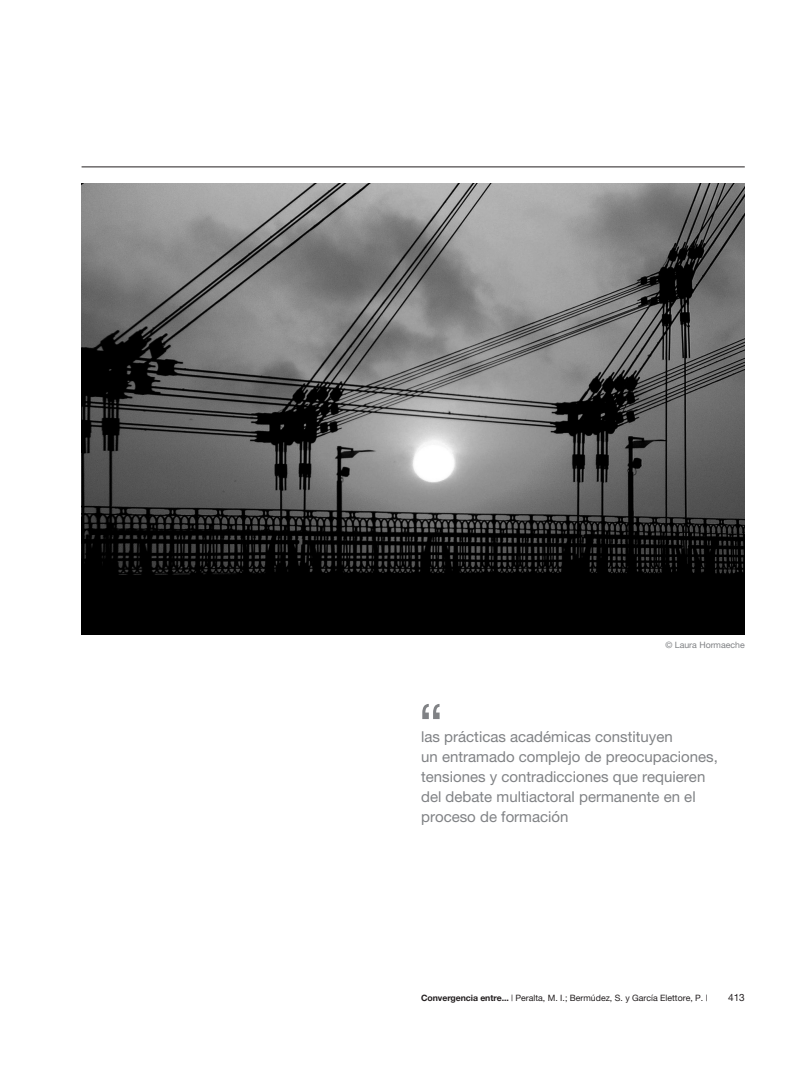
<style>
.page{position:relative;width:798px;height:1081px;background:#fff}
.page>*{position:absolute;margin:0;border:0;box-sizing:border-box;transform-origin:0 0}
.t1{font:58.75px "Helvetica Neue";color:#808285}
.t2{font:15px/20px "Helvetica Neue";color:#808285}
.t3{font:10px "Helvetica Neue";color:#231f20}
.t4{font:8.75px "Helvetica Neue";color:#231f20}
.Notas__E{font:8.75px "Helvetica Neue";color:#808285}
.s1{font-weight:700}
</style>
<div class="page">
<hr style="left:81px;top:167px;width:663px;height:1px;background:#231f20">
<img style="left:81px;top:183px;width:663px;height:451px">
<p class="t1" style="left:418px;top:690px;width:27px">“</p>
<p class="Notas__E" style="left:665px;top:639px;width:81px">© Laura Hormaeche</p>
<p class="t2" style="left:421px;top:726px;width:253px">las prácticas académicas constituyen</p>
<p class="t2" style="left:421px;top:746px;width:298px">un entramado complejo de preocupaciones, tensiones y contradicciones que requieren</p>
<p class="t2" style="left:421px;top:786px;width:276px">del debate multiactoral permanente en el proceso de formación</p>
<p class="t4" style="left:421px;top:992px;width:288px"><span class="s1">Convergencia entre...</span> | Peralta, M. I.; Bermúdez, S. y García Elettore, P. |</p>
<p class="t3" style="left:727px;top:991px;width:18px">413</p>
</div>
